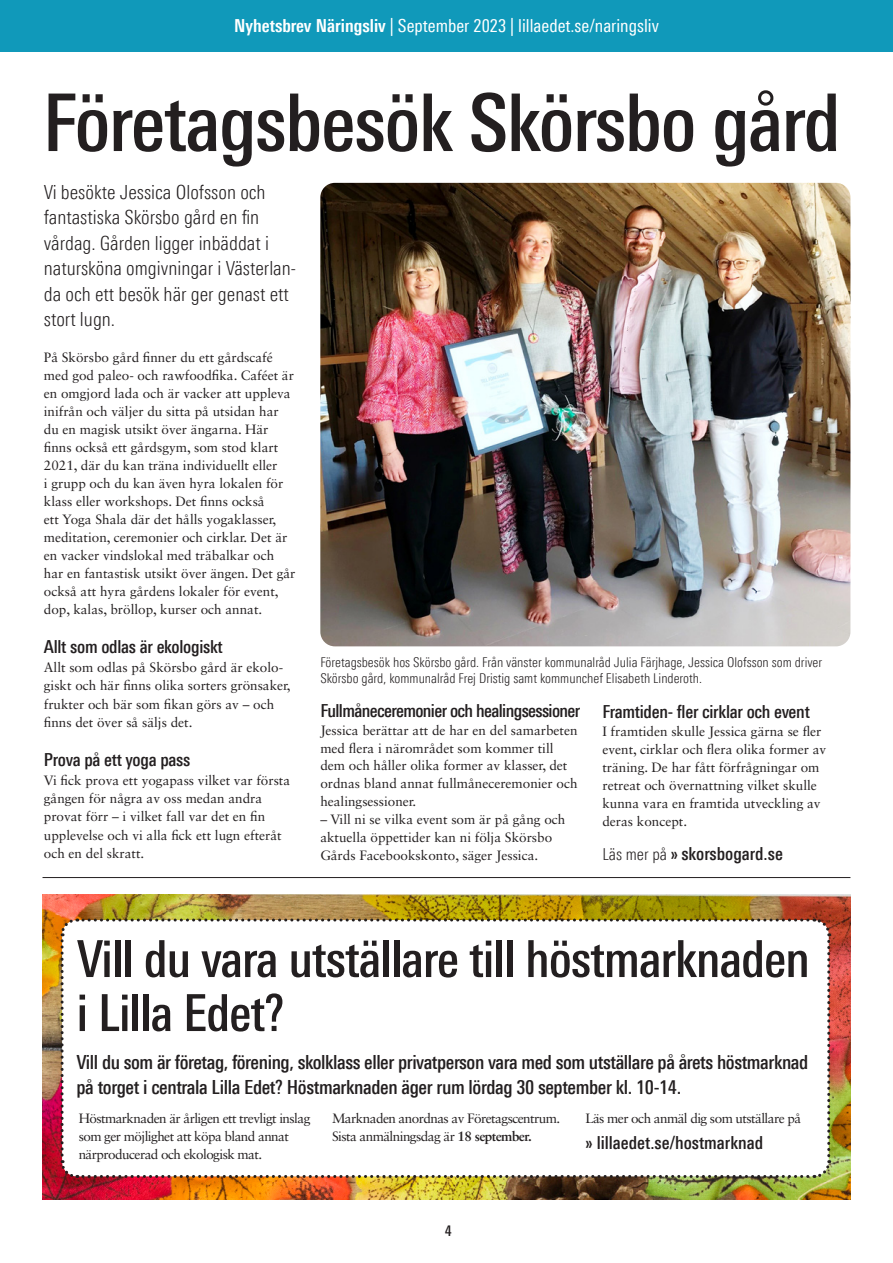
<style>
.page{position:relative;width:893px;height:1263px;background:#fff}
.page>*{position:absolute;margin:0;border:0;box-sizing:border-box;transform-origin:0 0}
.RUBRIK_1{font:500 79.5px "Linotype Univers 520 Cn";letter-spacing:-.02em;color:#231f20}
.RUBRIK_1-2{font:500 51px/54px "Linotype Univers 520 Cn";letter-spacing:-.02em;color:#231f20}
.RUBRIK_1-3{font:500 19.5px/25.5px "Linotype Univers 520 Cn";letter-spacing:-.02em;color:#231f20}
.INGRESS{font:300 19.5px/25.5px "Linotype Univers 320 Cn";color:#231f20}
.RUBRIK_2{font:500 18px "Linotype Univers 520 Cn";letter-spacing:-.015em;color:#231f20}
.t1{font:18px "Linotype Univers 420 Cn";color:#fff}
.RUBRIK_2-2{font:500 18px "Linotype Univers 520 Cn";letter-spacing:-.035em;color:#231f20}
.t2{font:500 15px "Linotype Univers 520 Cn";color:#231f20}
.BRÖDTEXT{font:13.5px/18px "Sabon LT Std";color:#231f20}
.BRÖDTEXT-2{font:13.5px/18px "Sabon LT Std";letter-spacing:-.04em;color:#231f20}
.INGRESS-2{font:300 13.5px/16.5px "Linotype Univers 320 Cn";color:#231f20}
.s1{font-family:"Linotype Univers 620 Cn";font-weight:700}
.s2{font-family:"Linotype Univers 320 Cn";font-weight:300;font-size:16.5px}
.s3{font-weight:700}
</style>
<div class="page">
<div style="left:0;top:0;width:893px;height:51px;background:#1099ba"></div>
<img style="left:43px;top:895px;width:807px;height:304px">
<img style="left:320px;top:183px;width:530px;height:463px">
<hr style="left:43px;top:877px;width:807px;height:1px;background:#231f20">
<svg style="left:59px;top:917px;width:773px;height:263px"></svg>
<h3 class="t1" style="left:234px;top:15px;width:426px"><span class="s1">Nyhetsbrev Näringsliv</span> | September 2023 | lillaedet.se/naringsliv</h3>
<h1 class="RUBRIK_1" style="left:43px;top:76px;width:800px">Företagsbesök Skörsbo gård</h1>
<p class="INGRESS" style="left:44px;top:179px;width:254px">Vi besökte Jessica Olofsson och fantastiska Skörsbo gård en fin vårdag. Gården ligger inbäddat i natursköna omgivningar i Västerlan&shy;da och ett besök här ger genast ett stort lugn.</p>
<p class="BRÖDTEXT" style="left:44px;top:348px;width:253px">På Skörsbo gård finner du ett gårdscafé med god paleo- och rawfoodfika. Caféet är en omgjord lada och är vacker att uppleva inifrån och väljer du sitta på utsidan har du en magisk utsikt över ängarna. Här finns också ett gårdsgym, som stod klart 2021, där du kan träna individuellt eller<br>i grupp och du kan även hyra lokalen för klass eller workshops. Det finns också<br>ett Yoga Shala där det hålls yogaklasser, meditation, ceremonier och cirklar. Det är en vacker vindslokal med träbalkar och har en fantastisk utsikt över ängen. Det går också att hyra gårdens lokaler för event, dop, kalas, bröllop, kurser och annat.</p>
<h2 class="RUBRIK_2" style="left:44px;top:636px;width:180px">Allt som odlas är ekologiskt</h2>
<p class="BRÖDTEXT" style="left:44px;top:658px;width:248px;line-height:18.5px">Allt som odlas på Skörsbo gård är ekolo&shy;giskt och här finns olika sorters grönsaker, frukter och bär som fikan görs av – och finns det över så säljs det.</p>
<h2 class="RUBRIK_2" style="left:44px;top:749px;width:148px">Prova på ett yoga pass</h2>
<p class="BRÖDTEXT" style="left:44px;top:770px;width:248px;line-height:18.5px">Vi fick prova ett yogapass vilket var första gången för några av oss medan andra provat förr – i vilket fall var det en fin upplevelse och vi alla fick ett lugn efteråt och en del skratt.</p>
<p class="INGRESS-2" style="left:320px;top:654px;width:503px">Företagsbesök hos Skörsbo gård. Från vänster kommunalråd Julia Färjhage, Jessica Olofsson som driver<br>Skörsbo gård, kommunalråd Frej Dristig samt kommunchef Elisabeth Linderoth.</p>
<h2 class="RUBRIK_2-2" style="left:320px;top:700px;width:262px">Fullmåneceremonier och healingsessioner</h2>
<p class="BRÖDTEXT" style="left:320px;top:721px;width:259px">Jessica berättar att de har en del samarbeten med flera i närområdet som kommer till dem och håller olika former av klasser, det ordnas bland annat fullmåneceremonier och healingsessioner.</p>
<p class="BRÖDTEXT" style="left:320px;top:810px;width:247px">– Vill ni se vilka event som är på gång och aktuella öppettider kan ni följa Skörsbo<br>Gårds Facebookskonto, säger Jessica.</p>
<h2 class="RUBRIK_2" style="left:602px;top:700px;width:209px">Framtiden- fler cirklar och event</h2>
<p class="BRÖDTEXT" style="left:602px;top:722px;width:225px">I framtiden skulle Jessica gärna se fler event, cirklar och flera olika former av träning. De har fått förfrågningar om retreat och övernattning vilket skulle kunna vara en framtida utveckling av deras koncept.</p>
<p class="RUBRIK_2" style="left:602px;top:843px;width:182px"><span class="s2">Läs mer på</span> » skorsbogard.se</p>
<h1 class="RUBRIK_1-2" style="left:77px;top:931px;width:735px">Vill du vara utställare till höstmarknaden i Lilla Edet?</h1>
<h1 class="RUBRIK_1-3" style="left:77px;top:1049px;width:733px">Vill du som är företag, förening, skolklass eller privatperson vara med som utställare på årets höstmarknad på torget i centrala Lilla Edet? Höstmarknaden äger rum lördag 30 september kl. 10-14.</h1>
<p class="BRÖDTEXT-2" style="left:79px;top:1109px;width:233px">Höstmarknaden är årligen ett trevligt inslag som ger möjlighet att köpa bland annat närproducerad och ekologisk mat.</p>
<p class="BRÖDTEXT-2" style="left:332px;top:1109px;width:230px">Marknaden anordnas av Företagscentrum.<br>Sista anmälningsdag är <span class="s3">18 september.</span></p>
<p class="BRÖDTEXT-2" style="left:585px;top:1109px;width:217px">Läs mer och anmäl dig som utställare på</p>
<p class="RUBRIK_2" style="left:585px;top:1132px;width:179px">» lillaedet.se/hostmarknad</p>
<p class="t2" style="left:445px;top:1221px;width:9px">4</p>
</div>
